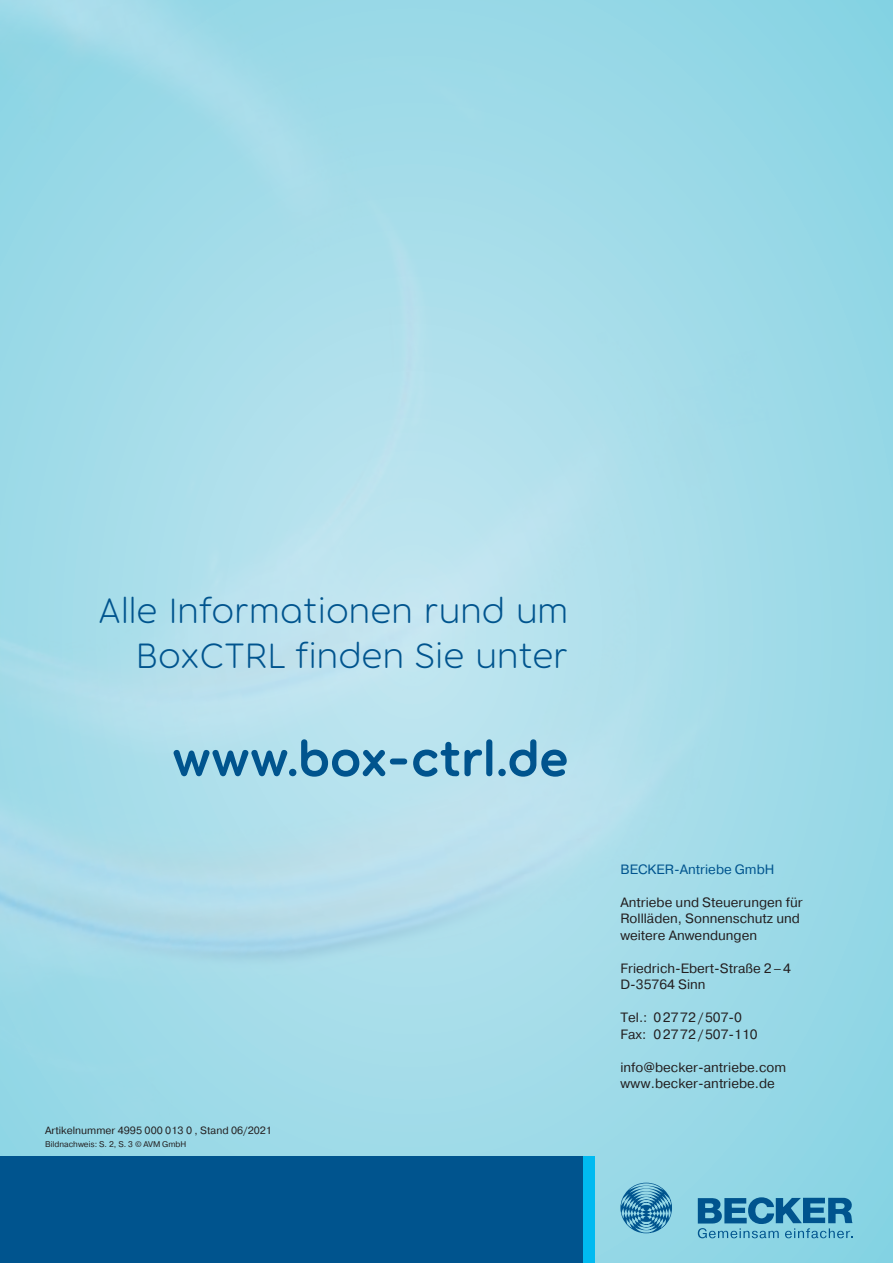
<style>
.page{position:relative;width:893px;height:1263px;background:#fff}
.page>*{position:absolute;margin:0;border:0;box-sizing:border-box;transform-origin:0 0}
.t1{font:600 52.5px "Torus";color:#00548e}
.t2{font:300 37.5px/45px "Torus";color:#00548e;text-align:right}
.t3{font:13.5px/16.5px "Pragmatica";color:#231f20}
.t4{font:13.5px "Pragmatica";color:#00548e}
.t5{font:10.5px "Pragmatica";color:#231f20}
.t6{font:8.25px "Pragmatica";color:#231f20}
</style>
<div class="page">
<img style="left:0;top:0;width:893px;height:1263px">
<div style="left:583px;top:1157px;width:12px;height:106px;background:#00baf1"></div>
<div style="left:0;top:1157px;width:583px;height:106px;background:#00548e"></div>
<svg style="left:620px;top:1183px;width:52px;height:50px"></svg>
<svg style="left:698px;top:1197px;width:154px;height:41px"></svg>
<h2 class="t2" style="left:98px;top:587px;width:472px">Alle Informationen rund um<br>BoxCTRL finden Sie unter</h2>
<h1 class="t1" style="left:172px;top:727px;width:398px">www.box-ctrl.de</h1>
<p class="t5" style="left:45px;top:1124px;width:228px">Artikelnummer 4995 000 013 0 , Stand 06/2021</p>
<p class="t6" style="left:45px;top:1139px;width:143px">Bildnachweis: S. 2, S. 3 © AVM GmbH</p>
<p class="t4" style="left:620px;top:861px;width:155px">BECKER-Antriebe GmbH</p>
<p class="t3" style="left:620px;top:894px;width:184px">Antriebe und Steuerungen für<br>Rollläden, Sonnenschutz und weitere Anwendungen</p>
<p class="t3" style="left:620px;top:960px;width:172px">Friedrich-Ebert-Straße 2–4<br>D-35764 Sinn</p>
<p class="t3" style="left:620px;top:1010px;width:139px">Tel.: 02772/507-0<br>Fax: 02772/507-110</p>
<p class="t3" style="left:620px;top:1059px;width:167px">info@becker-antriebe.com www.becker-antriebe.de</p>
</div>
